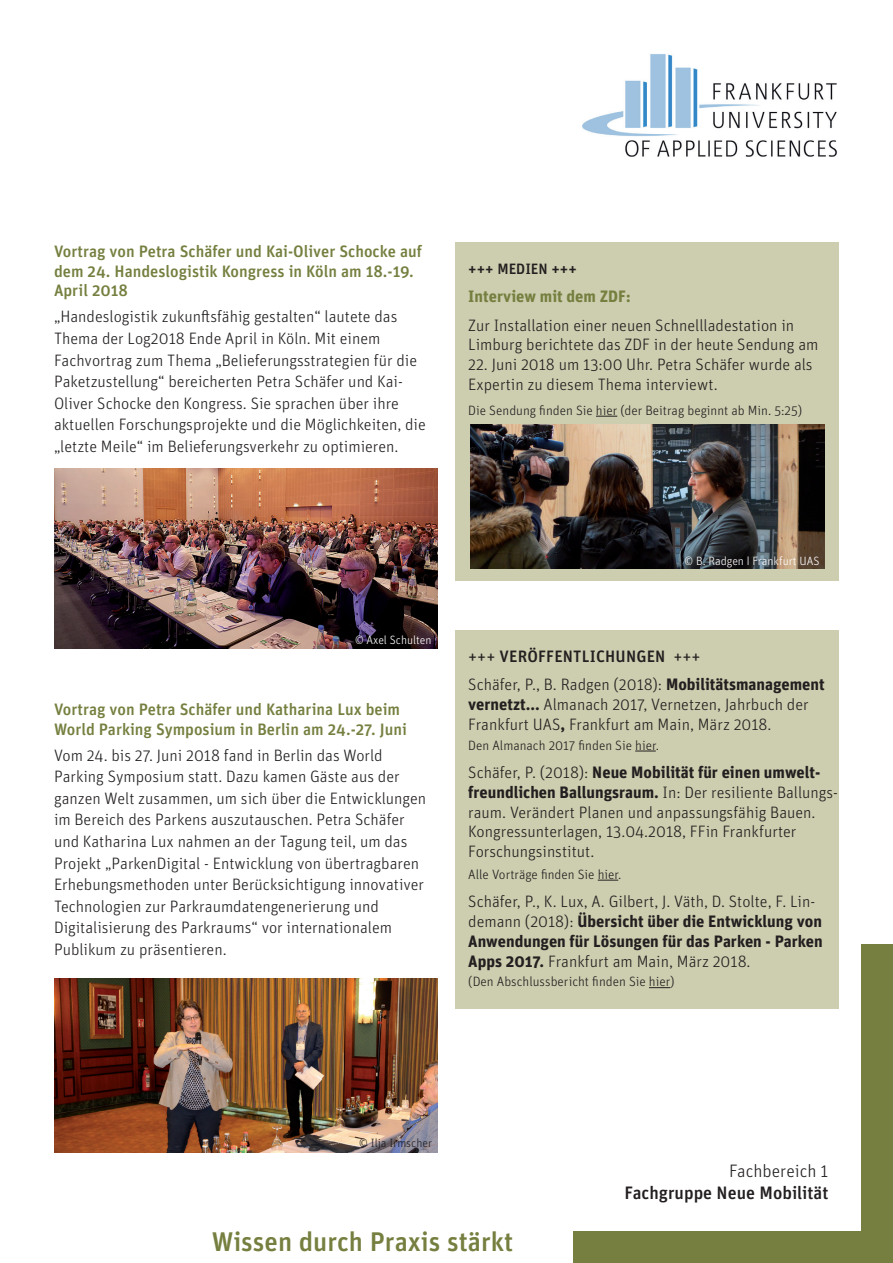
<style>
.page{position:relative;width:893px;height:1263px;background:#fff}
.page>*{position:absolute;margin:0;border:0;box-sizing:border-box;transform-origin:0 0}
.t1{font:500 27px "Unit Pro";color:#767f3f}
.t2{font:500 18px "Unit Pro";color:#231f20}
.t3{font:300 18px "Unit Pro";color:#231f20}
.t4{font:300 16.5px/21.6px "Unit Pro";color:#231f20}
.t5{font:500 16.5px/19.5px "Unit Pro";color:#767f3f}
.t6{font:700 16.5px "Unit Pro";color:#767f3f}
.t7{font:500 15px "Unit Pro";color:#231f20}
.t8{font:300 13.5px "Unit Pro";color:#231f20}
.t9{font:300 12px "Unit Pro";color:#fff}
.t10{font:300 12px "Unit Pro";color:#231f20}
.s1{font-weight:400}
.s2{font-weight:500}
.s3{font-weight:700}
</style>
<div class="page">
<img style="left:582px;top:54px;width:255px;height:103px">
<div style="left:861px;top:944px;width:32px;height:319px;background:#767f3f"></div>
<div style="left:573px;top:1231px;width:319px;height:32px;background:#767f3f"></div>
<div style="left:455px;top:630px;width:384px;height:378px;background:#ccceaf"></div>
<svg style="left:635px;top:751px;width:21px;height:1px"></svg>
<svg style="left:598px;top:880px;width:20px;height:1px"></svg>
<svg style="left:649px;top:987px;width:21px;height:1px"></svg>
<div style="left:455px;top:242px;width:384px;height:339px;background:#ccceaf"></div>
<svg style="left:596px;top:416px;width:21px;height:1px"></svg>
<img style="left:471px;top:425px;width:354px;height:144px">
<img style="left:54px;top:468px;width:383px;height:180px">
<img style="left:54px;top:978px;width:383px;height:174px">
<p class="t5" style="left:54px;top:241px;width:369px">Vortrag von Petra Schäfer und Kai-Oliver Schocke auf dem 24. Handeslogistik Kongress in Köln am 18.-19.<br>April 2018</p>
<p class="t4" style="left:54px;top:305px;width:373px">„Handeslogistik zukunftsfähig gestalten“ lautete das Thema der Log2018 Ende April in Köln. Mit einem Fachvortrag zum Thema „Belieferungsstrategien für die Paketzustellung“ bereicherten Petra Schäfer und Kai-Oliver Schocke den Kongress. Sie sprachen über ihre aktuellen Forschungsprojekte und die Möglichkeiten, die „letzte Meile“ im Belieferungsverkehr zu optimieren.</p>
<p class="t7" style="left:468px;top:258px;width:110px">+++ MEDIEN +++</p>
<p class="t6" style="left:468px;top:285px;width:164px">Interview mit dem ZDF:</p>
<p class="t4" style="left:468px;top:315px;width:352px;line-height:19.8px">Zur Installation einer neuen Schnellladestation in<br>Limburg berichtete das ZDF in der heute Sendung am</p>
<p class="t4" style="left:468px;top:354px;width:346px;line-height:19.8px">22. Juni 2018 um 13:00 Uhr. Petra Schäfer wurde als<br>Expertin zu diesem Thema interviewt.</p>
<p class="t8" style="left:468px;top:401px;width:335px">Die Sendung finden Sie hier (der Beitrag beginnt ab Min. 5:25)</p>
<p class="t9" style="left:355px;top:632px;width:78px">© Axel Schulten</p>
<p class="t5" style="left:54px;top:699px;width:354px">Vortrag von Petra Schäfer und Katharina Lux beim<br>World Parking Symposium in Berlin am 24.-27. Juni</p>
<p class="t4" style="left:54px;top:744px;width:374px">Vom 24. bis 27. Juni 2018 fand in Berlin das World Parking Symposium statt. Dazu kamen Gäste aus der ganzen Welt zusammen, um sich über die Entwicklungen im Bereich des Parkens auszutauschen. Petra Schäfer und Katharina Lux nahmen an der Tagung teil, um das Projekt „ParkenDigital - Entwicklung von übertragbaren Erhebungsmethoden unter Berücksichtigung innovativer Technologien zur Parkraumdatengenerierung und Digitalisierung des Parkraums“ vor internationalem Publikum zu präsentieren.</p>
<p class="t9" style="left:685px;top:553px;width:136px">© B. Radgen ӏ Frankfurt UAS</p>
<p class="t4" style="left:468px;top:642px;width:358px;line-height:28.3px"><span class="s1">+++</span> <span class="s2">VERÖFFENTLICHUNGEN</span> <span class="s1">+++<br></span>Schäfer, P., B. Radgen (2018): <span class="s3">Mobilitätsmanagement</span></p>
<p class="t4" style="left:468px;top:694px;width:342px;line-height:19.8px"><span class="s3">vernetzt...</span> Almanach 2017, Vernetzen, Jahrbuch der<br>Frankfurt UAS<span class="s3">,</span> Frankfurt am Main, März 2018.</p>
<p class="t8" style="left:468px;top:736px;width:192px">Den Almanach 2017 finden Sie hier.</p>
<p class="t4" style="left:468px;top:762px;width:371px;line-height:19.8px">Schäfer, P. (2018): <span class="s3">Neue Mobilität für einen umwelt&shy;freundlichen Ballungsraum.</span> In: Der resiliente Ballungs&shy;raum. Verändert Planen und anpassungsfähig Bauen.<br>Kongressunterlagen, 13.04.2018, FFin Frankfurter Forschungsinstitut.</p>
<p class="t8" style="left:468px;top:865px;width:155px">Alle Vorträge finden Sie hier.</p>
<p class="t4" style="left:468px;top:891px;width:356px;line-height:19.8px">Schäfer, P., K. Lux, A. Gilbert, J. Väth, D. Stolte, F. Lin&shy;demann (2018): <span class="s3">Übersicht über die Entwicklung von Anwendungen für Lösungen für das Parken - Parken Apps 2017.</span> Frankfurt am Main, März 2018.</p>
<p class="t8" style="left:468px;top:973px;width:208px">(Den Abschlussbericht finden Sie hier)</p>
<p class="t10" style="left:359px;top:1135px;width:74px">© Ilja Irmscher</p>
<p class="t3" style="left:729px;top:1159px;width:101px">Fachbereich 1</p>
<p class="t2" style="left:625px;top:1180px;width:205px">Fachgruppe Neue Mobilität</p>
<h1 class="t1" style="left:212px;top:1223px;width:303px">Wissen durch Praxis stärkt</h1>
</div>
